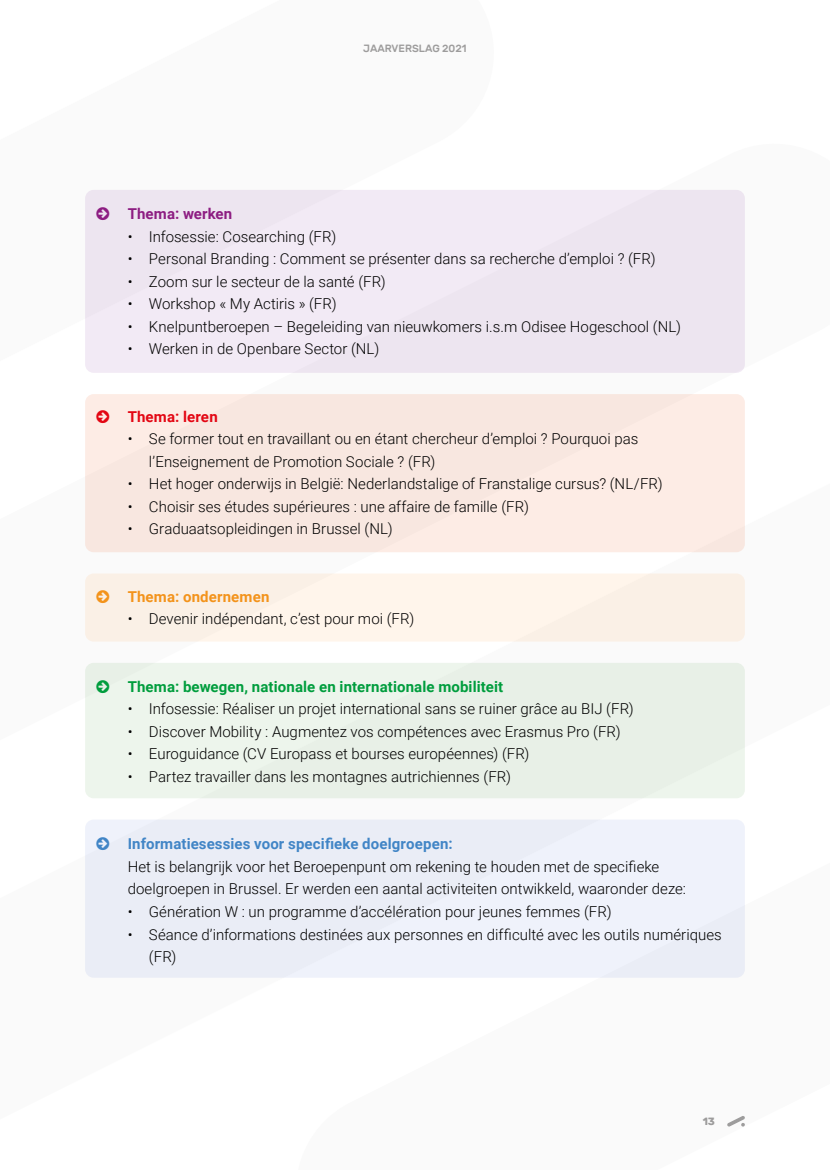
<style>
.page{position:relative;width:830px;height:1170px;background:#fff}
.page>*{position:absolute;margin:0;border:0;box-sizing:border-box;transform-origin:0 0}
.t1{font:300 15px/22.5px "Roboto";color:#000}
.t2{font:700 15px "Roboto";letter-spacing:.005em;color:#009d3d}
.t3{font:700 15px "Roboto";letter-spacing:.01em;color:#4185c6}
.t4{font:700 15px "Roboto";letter-spacing:.01em;color:#f3931b}
.t5{font:700 15px "Roboto";letter-spacing:.01em;color:#8d1d82}
.t6{font:700 15px "Roboto";letter-spacing:.01em;color:#e30613}
.t7{font:500 10.5px "Rubik";color:#9d9c9c}
.t8{font:700 10.5px "Rubik";color:#9d9c9c}
</style>
<div class="page">
<svg style="left:727px;top:1116px;width:17px;height:10px"></svg>
<div style="left:85px;top:190px;width:659px;height:183px;background:#f2eaf5;border-radius:9px"></div>
<div style="left:85px;top:394px;width:659px;height:158px;background:#fdece5;border-radius:9px"></div>
<div style="left:85px;top:573px;width:659px;height:68px;background:#fff5eb;border-radius:9px"></div>
<div style="left:85px;top:662px;width:659px;height:136px;background:#edf5ec;border-radius:9px"></div>
<div style="left:85px;top:819px;width:659px;height:158px;background:#eff2fb;border-radius:9px"></div>
<p class="t7" style="left:363px;top:43px;width:105px">JAARVERSLAG 2021</p>
<p class="t5" style="left:128px;top:203px;width:106px">Thema: werken</p>
<p class="t1" style="left:128px;top:224px;width:210px">• Infosessie: Cosearching (FR)</p>
<p class="t1" style="left:128px;top:247px;width:529px">• Personal Branding : Comment se présenter dans sa recherche d’emploi ? (FR)</p>
<p class="t1" style="left:128px;top:269px;width:259px">• Zoom sur le secteur de la santé (FR)</p>
<p class="t1" style="left:128px;top:292px;width:210px">• Workshop « My Actiris » (FR)</p>
<p class="t1" style="left:128px;top:314px;width:554px">• Knelpuntberoepen – Begeleiding van nieuwkomers i.s.m Odisee Hogeschool (NL)</p>
<p class="t1" style="left:128px;top:337px;width:253px">• Werken in de Openbare Sector (NL)</p>
<p class="t6" style="left:128px;top:406px;width:91px">Thema: leren</p>
<p class="t1" style="left:149px;top:427px;width:490px;text-indent:-21px">• Se former tout en travaillant ou en étant chercheur d’emploi ? Pourquoi pas l’Enseignement de Promotion Sociale ? (FR)</p>
<p class="t1" style="left:128px;top:472px;width:536px">• Het hoger onderwijs in België: Nederlandstalige of Franstalige cursus? (NL/FR)</p>
<p class="t1" style="left:128px;top:494px;width:402px">• Choisir ses études supérieures : une affaire de famille (FR)</p>
<p class="t1" style="left:128px;top:517px;width:266px">• Graduaatsopleidingen in Brussel (NL)</p>
<p class="t4" style="left:128px;top:586px;width:143px">Thema: ondernemen</p>
<p class="t1" style="left:128px;top:607px;width:288px">• Devenir indépendant, c’est pour moi (FR)</p>
<p class="t2" style="left:128px;top:676px;width:377px">Thema: bewegen, nationale en internationale mobiliteit</p>
<p class="t1" style="left:128px;top:697px;width:507px">• Infosessie: Réaliser un projet international sans se ruiner grâce au BIJ (FR)</p>
<p class="t1" style="left:128px;top:719px;width:494px">• Discover Mobility : Augmentez vos compétences avec Erasmus Pro (FR)</p>
<p class="t1" style="left:128px;top:742px;width:403px">• Euroguidance (CV Europass et bourses européennes) (FR)</p>
<p class="t1" style="left:128px;top:764px;width:384px">• Partez travailler dans les montagnes autrichiennes (FR)</p>
<p class="t3" style="left:128px;top:833px;width:326px">Informatiesessies voor specifieke doelgroepen:</p>
<p class="t1" style="left:128px;top:854px;width:559px">Het is belangrijk voor het Beroepenpunt om rekening te houden met de specifieke doelgroepen in Brussel. Er werden een aantal activiteiten ontwikkeld, waaronder deze:</p>
<p class="t1" style="left:128px;top:899px;width:485px">• Génération W : un programme d’accélération pour jeunes femmes (FR)</p>
<p class="t1" style="left:149px;top:922px;width:574px;text-indent:-21px">• Séance d’informations destinées aux personnes en difficulté avec les outils numériques (FR)</p>
<p class="t8" style="left:702px;top:1115px;width:14px">13</p>
</div>
